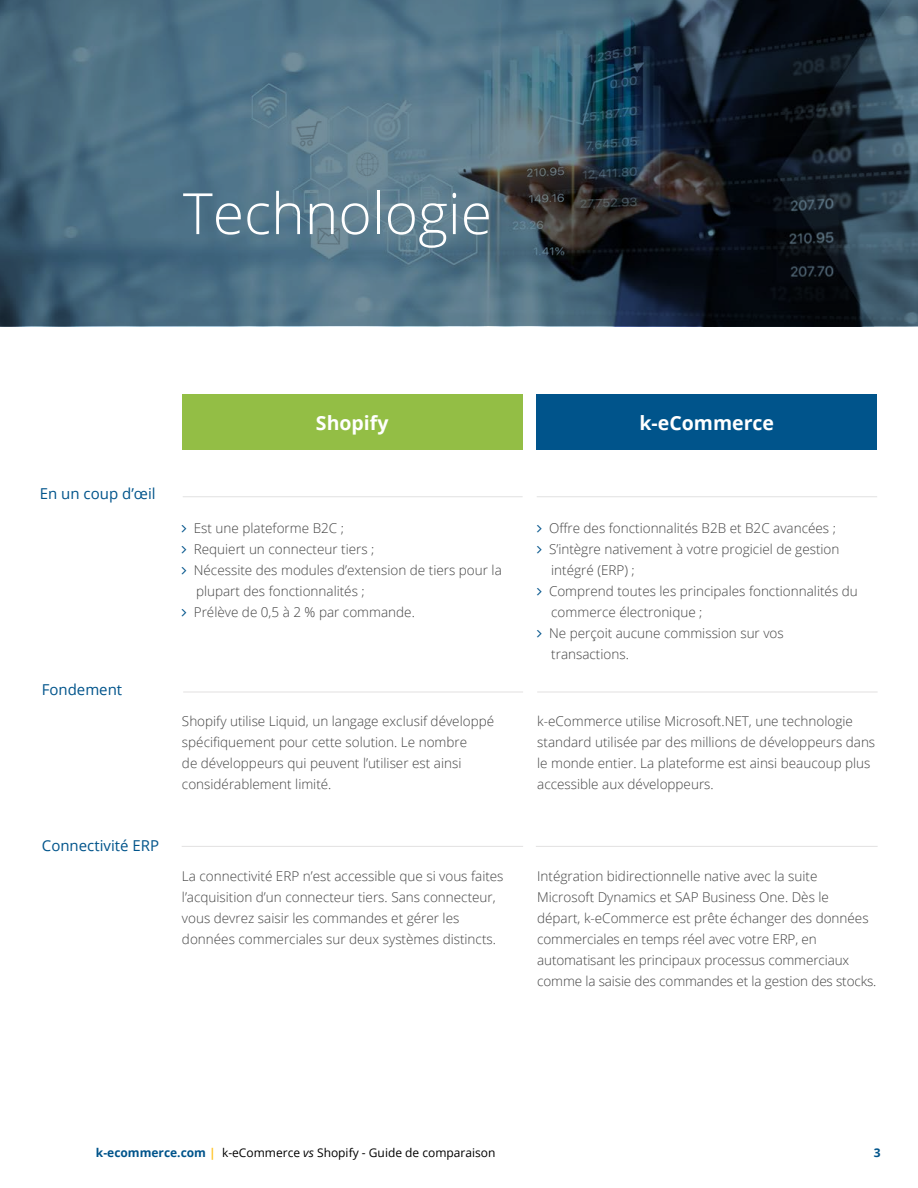
<style>
.page{position:relative;width:918px;height:1188px;background:#fff}
.page>*{position:absolute;margin:0;border:0;box-sizing:border-box;transform-origin:0 0}
.t1{font:300 57px "Open Sans";color:#fff}
.t2{font:700 19.5px "Open Sans";color:#fff}
.t3{font:15px "Open Sans";color:#00548b}
.t4{font:300 13.5px/21px "Open Sans";color:#424242}
.t5{font:12px "Open Sans";color:#000}
.t6{font:700 12px "Open Sans";color:#00548b}
.s1{font-weight:700;color:#00548b}
.s2{font-weight:700;color:#ffc52b}
.s3{font-style:italic}
</style>
<div class="page">
<div style="left:536px;top:395px;width:341px;height:55px;background:#00548b"></div>
<div style="left:182px;top:395px;width:340px;height:55px;background:#93be45"></div>
<hr style="left:183px;top:692px;width:340px;height:1px;background:#e2e1e1">
<hr style="left:183px;top:496px;width:340px;height:1px;background:#e2e1e1">
<hr style="left:537px;top:692px;width:341px;height:1px;background:#e2e1e1">
<hr style="left:537px;top:496px;width:340px;height:1px;background:#e2e1e1">
<hr style="left:536px;top:846px;width:342px;height:1px;background:#e2e1e1">
<hr style="left:182px;top:846px;width:341px;height:1px;background:#e2e1e1">
<svg style="left:0;top:0;width:918px;height:326px;background:#3c5666"></svg>
<h1 class="t1" style="left:183px;top:174px;width:311px">Technologie</h1>
<p class="t3" style="left:40px;top:484px;width:117px">En un coup d’œil</p>
<p class="t3" style="left:42px;top:680px;width:82px">Fondement</p>
<p class="t3" style="left:42px;top:835px;width:119px">Connectivité ERP</p>
<h2 class="t2" style="left:316px;top:409px;width:74px">Shopify</h2>
<h2 class="t2" style="left:640px;top:410px;width:136px">k-eCommerce</h2>
<p class="t4" style="left:194px;top:517px;width:310px">Est une plateforme B2C ;<br>Requiert un connecteur tiers ;<br>Nécessite des modules d’extension de tiers pour la plupart des fonctionnalités ;<br>Prélève de 0,5 à 2 % par commande.</p>
<p class="t4" style="left:182px;top:710px;width:314px">Shopify utilise Liquid, un langage exclusif développé spécifiquement pour cette solution. Le nombre<br>de développeurs qui peuvent l’utiliser est ainsi considérablement limité.</p>
<p class="t4" style="left:182px;top:865px;width:323px">La connectivité ERP n’est accessible que si vous faites l’acquisition d’un connecteur tiers. Sans connecteur, vous devrez saisir les commandes et gérer les données commerciales sur deux systèmes distincts.</p>
<p class="t4" style="left:549px;top:517px;width:310px">Offre des fonctionnalités B2B et B2C avancées ; S’intègre nativement à votre progiciel de gestion intégré (ERP) ;<br>Comprend toutes les principales fonctionnalités du commerce électronique ;<br>Ne perçoit aucune commission sur vos transactions.</p>
<p class="t4" style="left:537px;top:710px;width:340px">k-eCommerce utilise Microsoft.NET, une technologie standard utilisée par des millions de développeurs dans le monde entier. La plateforme est ainsi beaucoup plus accessible aux développeurs.</p>
<p class="t4" style="left:537px;top:865px;width:341px">Intégration bidirectionnelle native avec la suite Microsoft Dynamics et SAP Business One. Dès le<br>départ, k-eCommerce est prête échanger des données commerciales en temps réel avec votre ERP, en automatisant les principaux processus commerciaux comme la saisie des commandes et la gestion des stocks.</p>
<p class="t5" style="left:96px;top:1145px;width:401px"><span class="s1">k-ecommerce.com</span> <span class="s2">|</span> k-eCommerce <span class="s3">vs</span> Shopify - Guide de comparaison</p>
<p class="t6" style="left:874px;top:1145px;width:8px">3</p>
</div>
